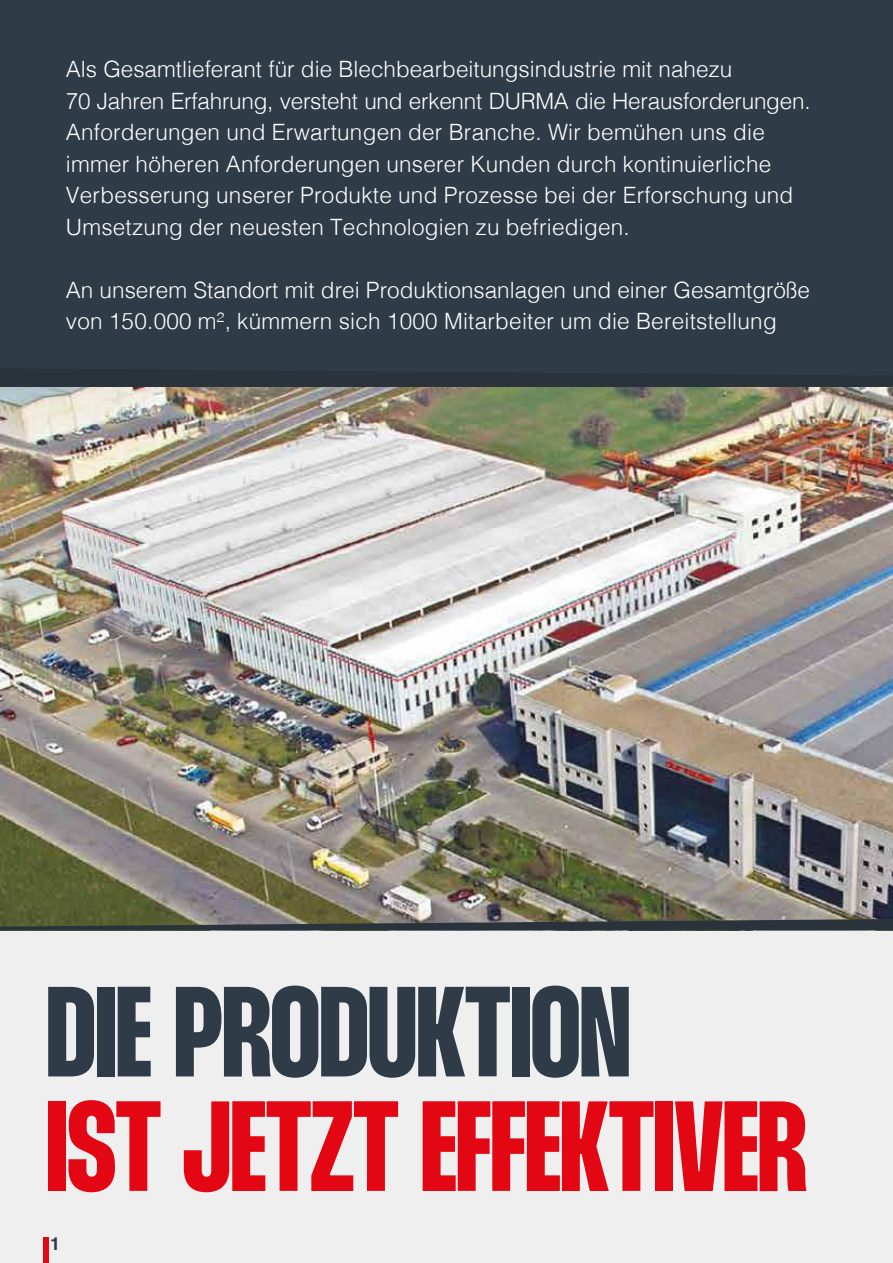
<style>
.page{position:relative;width:893px;height:1263px;background:#fff}
.page>*{position:absolute;margin:0;border:0;box-sizing:border-box;transform-origin:0 0}
.t1{font:127.95px "Thunder Bold LC";letter-spacing:-.01em;color:#e30613}
.t2{font:127.95px "Thunder Bold LC";letter-spacing:-.01em;color:#2f3b47}
.t3{font:300 22.5px/31.5px "Helvetica";letter-spacing:.01em;color:#fff}
.t4{font:700 18px "Helvetica";color:#2f3b47}
</style>
<div class="page">
<div style="left:1px;top:659px;width:892px;height:604px;background:#efefef"></div>
<div style="left:0;top:0;width:893px;height:464px;background:#2f3b47"></div>
<img style="left:1px;top:387px;width:892px;height:532px">
<svg style="left:0;top:369px;width:893px;height:18px"></svg>
<svg style="left:0;top:919px;width:893px;height:11px;background:#424745"></svg>
<div style="left:43px;top:1237px;width:6px;height:26px;background:#e30613"></div>
<p class="t3" style="left:66px;top:52px;width:746px">Als Gesamtlieferant für die Blechbearbeitungsindustrie mit nahezu<br>70 Jahren Erfahrung, versteht und erkennt DURMA die Herausforderungen.<br>Anforderungen und Erwartungen der Branche. Wir bemühen uns die immer höheren Anforderungen unserer Kunden durch kontinuierliche Verbesserung unserer Produkte und Prozesse bei der Erforschung und Umsetzung der neuesten Technologien zu befriedigen.</p>
<p class="t3" style="left:66px;top:272px;width:745px">An unserem Standort mit drei Produktionsanlagen und einer Gesamtgröße von 150.000 m², kümmern sich 1000 Mitarbeiter um die Bereitstellung</p>
<h1 class="t2" style="left:46px;top:962px;width:586px">DIE PRODUKTION</h1>
<h1 class="t1" style="left:46px;top:1076px;width:763px">IST JETZT EFFEKTIVER</h1>
<p class="t4" style="left:50px;top:1233px;width:12px">1</p>
</div>
